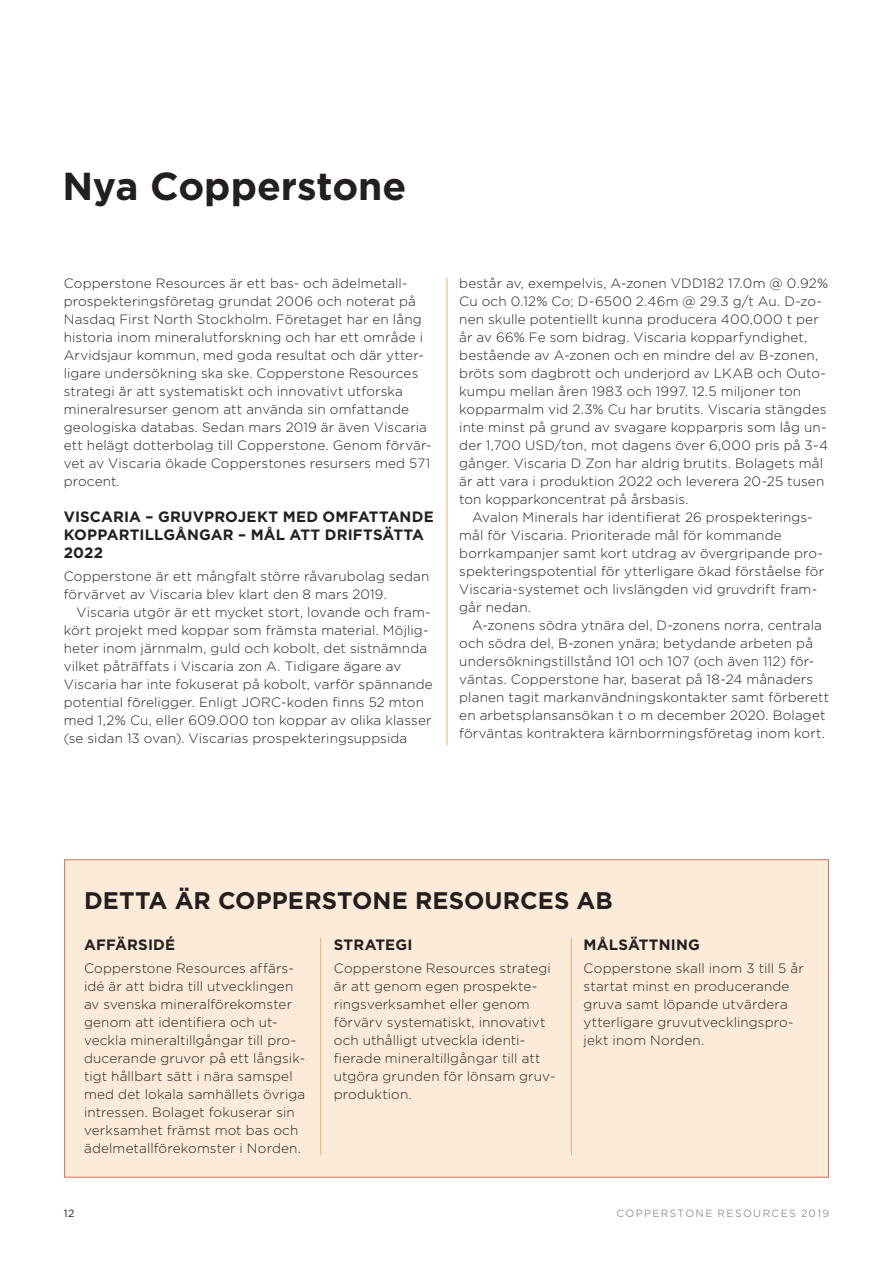
<style>
.page{position:relative;width:893px;height:1263px;background:#fff}
.page>*{position:absolute;margin:0;border:0;box-sizing:border-box;transform-origin:0 0}
.RUBRIK_26{font:700 39px "Gotham HTF";color:#231f20}
.RUBRIK_26-2{font:700 24px "Gotham HTF";letter-spacing:.005em;color:#231f20}
.MELLIS_1{font:700 15px/18px "Gotham HTF";letter-spacing:.01em;color:#231f20}
.Bröd1{font:700 15px "Gotham HTF";letter-spacing:.01em;color:#231f20}
.BRÖD_2{font:300 13.5px/18px "Gotham HTF";letter-spacing:.01em;color:#231f20}
.Bröd1-2{font:300 13.5px/18px "Gotham HTF";letter-spacing:.01em;color:#231f20}
.t1{font:10.5px "Gotham HTF";letter-spacing:.125em;color:#939598}
.t2{font:10.5px "Gotham HTF";color:#231f20}
</style>
<div class="page">
<div style="left:64px;top:859px;width:765px;height:318px;background:#fbebd8;border:1px solid #d37352"></div>
<hr style="left:447px;top:277px;width:1px;height:469px;background:#eeaf6c">
<hr style="left:320px;top:938px;width:1px;height:217px;background:#eeaf6c">
<hr style="left:571px;top:938px;width:1px;height:217px;background:#eeaf6c">
<p class="RUBRIK_26" style="left:62px;top:164px;width:346px">Nya Copperstone</p>
<p class="Bröd1-2" style="left:64px;top:274px;width:369px">Copperstone Resources är ett bas- och ädelmetall&shy;prospekteringsföretag grundat 2006 och noterat på Nasdaq First North Stockholm. Företaget har en lång historia inom mineralutforskning och har ett område i Arvidsjaur kommun, med goda resultat och där ytter&shy;ligare undersökning ska ske. Copperstone Resources strategi är att systematiskt och innovativt utforska mineralresurser genom att använda sin omfattande geologiska databas. Sedan mars 2019 är även Viscaria ett helägt dotterbolag till Copperstone. Genom förvär&shy;vet av Viscaria ökade Copperstones resursers med 571 procent.</p>
<p class="MELLIS_1" style="left:64px;top:508px;width:371px">VISCARIA – GRUVPROJEKT MED OMFATTANDE<br>KOPPARTILLGÅNGAR – MÅL ATT DRIFTSÄTTA<br>2022</p>
<p class="Bröd1-2" style="left:64px;top:567px;width:367px">Copperstone är ett mångfalt större råvarubolag sedan förvärvet av Viscaria blev klart den 8 mars 2019.</p>
<p class="BRÖD_2" style="left:64px;top:603px;width:370px;text-indent:13px">Viscaria utgör är ett mycket stort, lovande och fram&shy;kört projekt med koppar som främsta material. Möjlig&shy;heter inom järnmalm, guld och kobolt, det sistnämnda vilket påträffats i Viscaria zon A. Tidigare ägare av Viscaria har inte fokuserat på kobolt, varför spännande potential föreligger. Enligt JORC-koden finns 52 mton med 1,2% Cu, eller 609.000 ton koppar av olika klasser (se sidan 13 ovan). Viscarias prospekteringsuppsida</p>
<p class="BRÖD_2" style="left:459px;top:274px;width:371px">består av, exempelvis, A-zonen VDD182 17.0m @ 0.92% Cu och 0.12% Co; D-6500 2.46m @ 29.3 g/t Au. D-zo&shy;nen skulle potentiellt kunna producera 400,000 t per år av 66% Fe som bidrag. Viscaria kopparfyndighet, bestående av A-zonen och en mindre del av B-zonen, bröts som dagbrott och underjord av LKAB och Outo&shy;kumpu mellan åren 1983 och 1997. 12.5 miljoner ton kopparmalm vid 2.3% Cu har brutits. Viscaria stängdes inte minst på grund av svagare kopparpris som låg un&shy;der 1,700 USD/ton, mot dagens över 6,000 pris på 3-4 gånger. Viscaria D Zon har aldrig brutits. Bolagets mål är att vara i produktion 2022 och leverera 20-25 tusen ton kopparkoncentrat på årsbasis.</p>
<p class="BRÖD_2" style="left:459px;top:508px;width:366px;text-indent:13px">Avalon Minerals har identifierat 26 prospekterings&shy;mål för Viscaria. Prioriterade mål för kommande borrkampanjer samt kort utdrag av övergripande pro&shy;spekteringspotential för ytterligare ökad förståelse för Viscaria-systemet och livslängden vid gruvdrift fram&shy;går nedan.</p>
<p class="BRÖD_2" style="left:459px;top:616px;width:371px;text-indent:13px">A-zonens södra ytnära del, D-zonens norra, centrala och södra del, B-zonen ynära; betydande arbeten på undersökningstillstånd 101 och 107 (och även 112) för&shy;väntas. Copperstone har, baserat på 18-24 månaders planen tagit markanvändningskontakter samt förberett en arbetsplansansökan t o m december 2020. Bolaget förväntas kontraktera kärnborrningsföretag inom kort.</p>
<p class="RUBRIK_26-2" style="left:84px;top:886px;width:530px">DETTA ÄR COPPERSTONE RESOURCES AB</p>
<p class="Bröd1" style="left:84px;top:936px;width:93px">AFFÄRSIDÉ</p>
<p class="Bröd1-2" style="left:84px;top:958px;width:223px">Copperstone Resources affärs&shy;idé är att bidra till utvecklingen av svenska mineralförekomster genom att identifiera och ut&shy;veckla mineraltillgångar till pro&shy;ducerande gruvor på ett långsik&shy;tigt hållbart sätt i nära samspel med det lokala samhällets övriga intressen. Bolaget fokuserar sin verksamhet främst mot bas och ädelmetallförekomster i Norden.</p>
<p class="Bröd1" style="left:584px;top:936px;width:118px">MÅLSÄTTNING</p>
<p class="Bröd1-2" style="left:584px;top:958px;width:222px">Copperstone skall inom 3 till 5 år startat minst en producerande gruva samt löpande utvärdera ytterligare gruvutvecklingspro&shy;jekt inom Norden.</p>
<p class="Bröd1" style="left:334px;top:936px;width:80px">STRATEGI</p>
<p class="Bröd1-2" style="left:334px;top:958px;width:223px">Copperstone Resources strategi är att genom egen prospekte&shy;ringsverksamhet eller genom förvärv systematiskt, innovativt och uthålligt utveckla identi&shy;fierade mineraltillgångar till att utgöra grunden för lönsam gruv&shy;produktion.</p>
<p class="t2" style="left:64px;top:1207px;width:12px">12</p>
<p class="t1" style="left:617px;top:1207px;width:214px">COPPERSTONE RESOURCES 2019</p>
</div>
